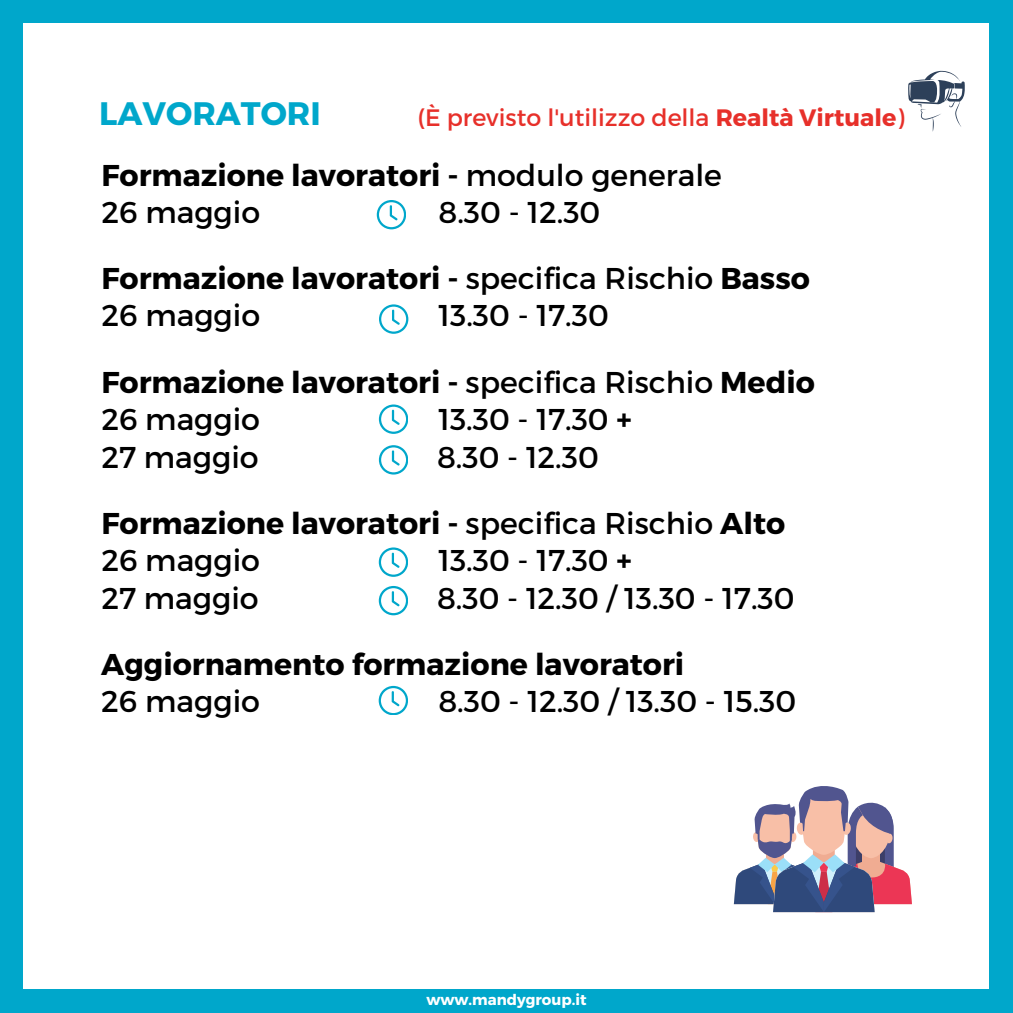
<style>
.page{position:relative;width:1013px;height:1013px;background:#fff}
.page>*{position:absolute;margin:0;border:0;box-sizing:border-box;transform-origin:0 0}
.t1{font:700 32.5px "Montserrat";color:#00a7cb}
.t2{font:700 30px/37.5px "Montserrat";color:#000}
.t3{font:30px/37.5px "Montserrat";color:#000}
.t4{font:23.75px "Montserrat";color:#e7302a}
.t5{font:700 15px "Montserrat";color:#fff}
.s1{font-weight:700}
.s2{font-weight:400}
</style>
<div class="page">
<div style="left:0;top:0;width:1012px;height:1012px;background:#00a7cb"></div>
<div style="left:24px;top:24px;width:965px;height:965px;background:#fff"></div>
<svg style="left:734px;top:786px;width:177px;height:126px"></svg>
<svg style="left:908px;top:71px;width:57px;height:61px"></svg>
<svg style="left:377px;top:200px;width:29px;height:29px"></svg>
<svg style="left:379px;top:547px;width:29px;height:29px"></svg>
<svg style="left:379px;top:586px;width:29px;height:29px"></svg>
<svg style="left:379px;top:304px;width:29px;height:29px"></svg>
<svg style="left:379px;top:686px;width:29px;height:29px"></svg>
<svg style="left:379px;top:404px;width:29px;height:29px"></svg>
<svg style="left:379px;top:445px;width:29px;height:29px"></svg>
<h3 class="t1" style="left:99px;top:92px;width:223px">LAVORATORI</h3>
<h2 class="t4" style="left:417px;top:102px;width:488px">(È previsto l'utilizzo della <span class="s1">Realtà Virtuale</span>)</h2>
<h1 class="t3" style="left:101px;top:154px;width:622px"><span class="s1">Formazione lavoratori -</span> modulo generale<br>26 maggio</h1>
<h1 class="t3" style="left:438px;top:192px;width:163px">8.30 - 12.30</h1>
<h2 class="t2" style="left:101px;top:258px;width:710px">Formazione lavoratori - <span class="s2">specifica Rischio</span> Basso<br><span class="s2">26 maggio</span></h2>
<h2 class="t3" style="left:438px;top:295px;width:172px">13.30 - 17.30</h2>
<p class="t2" style="left:101px;top:362px;width:715px">Formazione lavoratori - <span class="s2">specifica Rischio</span> Medio<br><span class="s2">26 maggio</span></p>
<p class="t3" style="left:438px;top:399px;width:195px">13.30 - 17.30 <span class="s1">+</span></p>
<p class="t3" style="left:101px;top:437px;width:159px">27 maggio</p>
<p class="t3" style="left:437px;top:437px;width:163px">8.30 - 12.30</p>
<p class="t2" style="left:101px;top:503px;width:685px">Formazione lavoratori - <span class="s2">specifica Rischio</span> Alto<br><span class="s2">26 maggio</span></p>
<p class="t3" style="left:438px;top:540px;width:195px">13.30 - 17.30 <span class="s1">+</span></p>
<p class="t3" style="left:101px;top:578px;width:159px">27 maggio</p>
<p class="t3" style="left:437px;top:578px;width:359px">8.30 - 12.30 / 13.30 - 17.30</p>
<p class="t2" style="left:101px;top:643px;width:584px">Aggiornamento formazione lavoratori<br><span class="s2">26 maggio</span></p>
<p class="t3" style="left:438px;top:681px;width:359px">8.30 - 12.30 / 13.30 - 15.30</p>
<h2 class="t5" style="left:426px;top:989px;width:162px">www.mandygroup.it</h2>
</div>
